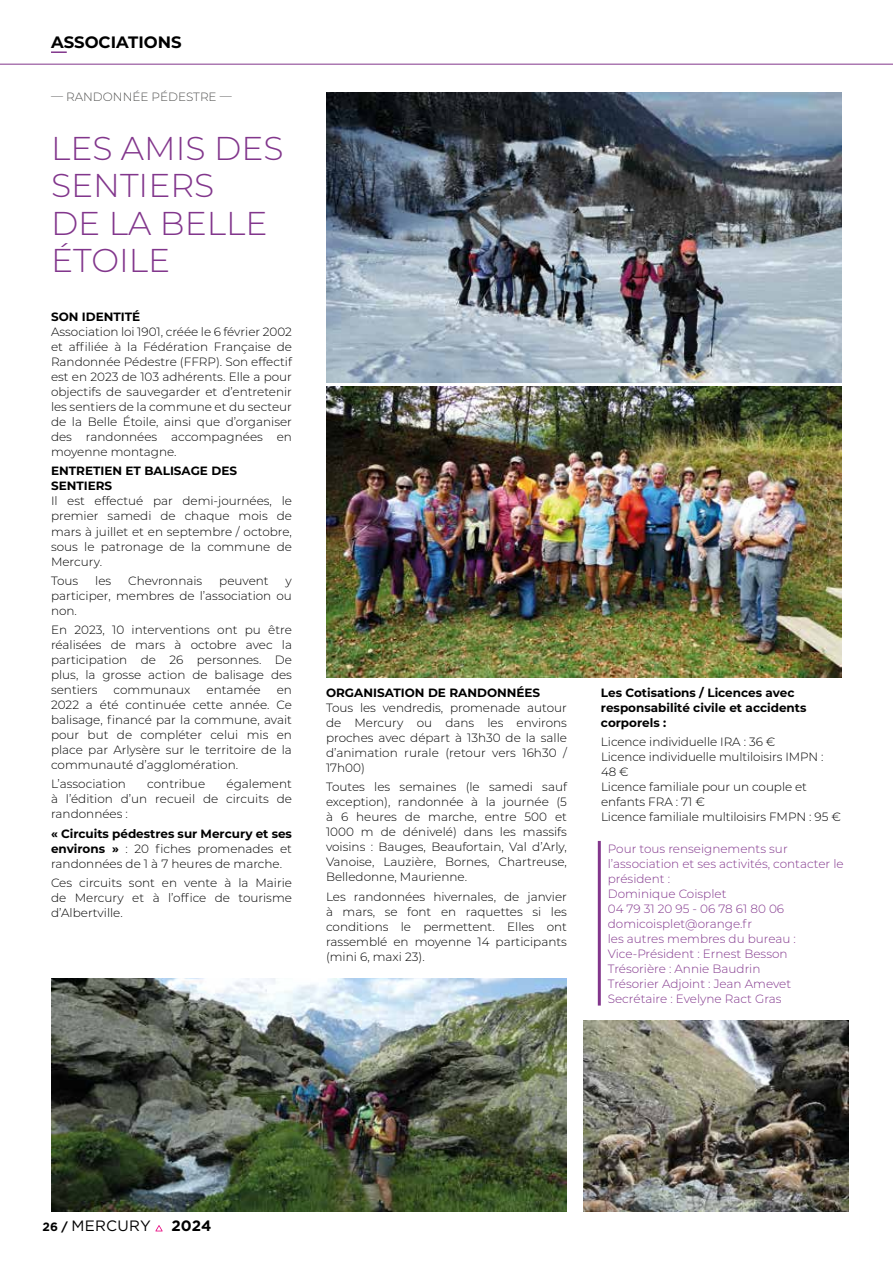
<style>
.page{position:relative;width:893px;height:1263px;background:#fff}
.page>*{position:absolute;margin:0;border:0;box-sizing:border-box;transform-origin:0 0}
.t1{font:300 33px/37.5px "Montserrat";color:#82368c}
.t2{font:700 16.5px "Montserrat";color:#000}
.t3{font:15px "Gotham";letter-spacing:.015em;color:#000}
.t4{font:700 15px "Gotham";color:#000}
.t5{font:300 12px/15px "Montserrat";color:#000;text-align:justify}
.t6{font:300 12px/15px "Montserrat";color:#82368c}
.t7{font:700 12px/15px "Montserrat";color:#000}
.t8{font:300 12px "Montserrat";color:#525251}
.s1{font-weight:700}
.s2{font-weight:700;font-size:12px}
</style>
<div class="page">
<img style="left:326px;top:92px;width:516px;height:291px">
<img style="left:326px;top:387px;width:516px;height:290px">
<hr style="left:598px;top:841px;width:3px;height:164px;background:#82368c">
<img style="left:51px;top:978px;width:516px;height:234px">
<img style="left:584px;top:1020px;width:264px;height:192px">
<svg style="left:155px;top:1225px;width:8px;height:6px"></svg>
<hr style="left:0;top:64px;width:893px;height:1px;background:#82368c">
<svg style="left:51px;top:51px;width:16px;height:2px"></svg>
<h2 class="t2" style="left:51px;top:30px;width:132px">ASSOCIATIONS</h2>
<p class="t8" style="left:51px;top:88px;width:182px">— RANDONNÉE PÉDESTRE —</p>
<h1 class="t1" style="left:51px;top:128px;width:234px">LES AMIS DES<br>SENTIERS<br>DE LA BELLE<br>ÉTOILE</h1>
<p class="t7" style="left:51px;top:309px;width:91px">SON IDENTITÉ</p>
<p class="t5" style="left:51px;top:324px;width:242px">Association loi 1901, créée le 6 février 2002 et affiliée à la Fédération Française de Randonnée Pédestre (FFRP). Son effectif est en 2023 de 103 adhérents. Elle a pour objectifs de sauvegarder et d’entretenir les sentiers de la commune et du secteur de la Belle Étoile, ainsi que d’organiser des randonnées accompagnées en moyenne montagne.</p>
<p class="t7" style="left:51px;top:463px;width:187px">ENTRETIEN ET BALISAGE DES<br>SENTIERS</p>
<p class="t5" style="left:51px;top:493px;width:242px">Il est effectué par demi-journées, le premier samedi de chaque mois de mars à juillet et en septembre / octobre, sous le patronage de la commune de Mercury.</p>
<p class="t5" style="left:51px;top:573px;width:29px">Tous</p>
<p class="t5" style="left:95px;top:573px;width:18px">les</p>
<p class="t5" style="left:128px;top:573px;width:76px">Chevronnais</p>
<p class="t5" style="left:219px;top:573px;width:51px">peuvent</p>
<p class="t5" style="left:51px;top:573px;width:242px;text-indent:235px">y participer, membres de l’association ou non.</p>
<p class="t5" style="left:51px;top:622px;width:242px">En 2023, 10 interventions ont pu être réalisées de mars à octobre avec la participation de 26 personnes. De plus, la grosse action de balisage des sentiers</p>
<p class="t5" style="left:114px;top:682px;width:78px">communaux</p>
<p class="t5" style="left:207px;top:682px;width:56px">entamée</p>
<p class="t5" style="left:51px;top:682px;width:242px;text-indent:226px">en 2022 a été continuée cette année. Ce balisage, financé par la commune, avait pour but de compléter celui mis en place par Arlysère sur le territoire de la communauté d’agglomération.</p>
<p class="t5" style="left:51px;top:776px;width:76px">L’association</p>
<p class="t5" style="left:147px;top:776px;width:59px">contribue</p>
<p class="t5" style="left:51px;top:776px;width:242px;text-indent:176px">également à l’édition d’un recueil de circuits de randonnées :</p>
<p class="t5" style="left:51px;top:825px;width:242px"><span class="s1">« Circuits pédestres sur Mercury et ses environs »</span> : 20 fiches promenades et randonnées de 1 à 7 heures de marche.</p>
<p class="t5" style="left:51px;top:875px;width:242px">Ces circuits sont en vente à la Mairie de Mercury et à l’office de tourisme d’Albertville.</p>
<p class="t7" style="left:326px;top:685px;width:216px">ORGANISATION DE RANDONNÉES</p>
<p class="t5" style="left:326px;top:700px;width:242px">Tous les vendredis, promenade autour de Mercury ou dans les environs proches avec départ à 13h30 de la salle d’animation rurale (retour vers 16h30 / 17h00)</p>
<p class="t5" style="left:326px;top:779px;width:242px">Toutes les semaines (le samedi sauf exception), randonnée à la journée (5 à 6 heures de marche, entre 500 et 1000 m de dénivelé) dans les massifs voisins : Bauges, Beaufortain, Val d’Arly, Vanoise, Lauzière, Bornes, Chartreuse, Belledonne, Maurienne.</p>
<p class="t5" style="left:326px;top:888px;width:242px">Les randonnées hivernales, de janvier à mars, se font en raquettes si les conditions le permettent. Elles ont rassemblé en moyenne 14 participants (mini 6, maxi 23).</p>
<p class="t7" style="left:601px;top:685px;width:207px">Les Cotisations / Licences avec responsabilité civile et accidents corporels :</p>
<p class="t5" style="left:601px;top:734px;width:241px;text-align:left">Licence individuelle IRA : 36 €<br>Licence individuelle multiloisirs IMPN :<br>48 €<br>Licence familiale pour un couple et enfants FRA : 71 €<br>Licence familiale multiloisirs FMPN : 95 €</p>
<p class="t6" style="left:608px;top:840px;width:237px">Pour tous renseignements sur l’association et ses activités, contacter le président :<br>Dominique Coisplet<br>04 79 31 20 95 - 06 78 61 80 06 domicoisplet@orange.fr<br>les autres membres du bureau :<br>Vice-Président : Ernest Besson<br>Trésorière : Annie Baudrin<br>Trésorier Adjoint : Jean Amevet<br>Secrétaire : Evelyne Ract Gras</p>
<p class="t3" style="left:43px;top:1218px;width:110px"><span class="s2">26 /</span> MERCURY</p>
<p class="t4" style="left:172px;top:1217px;width:41px">2024</p>
</div>
